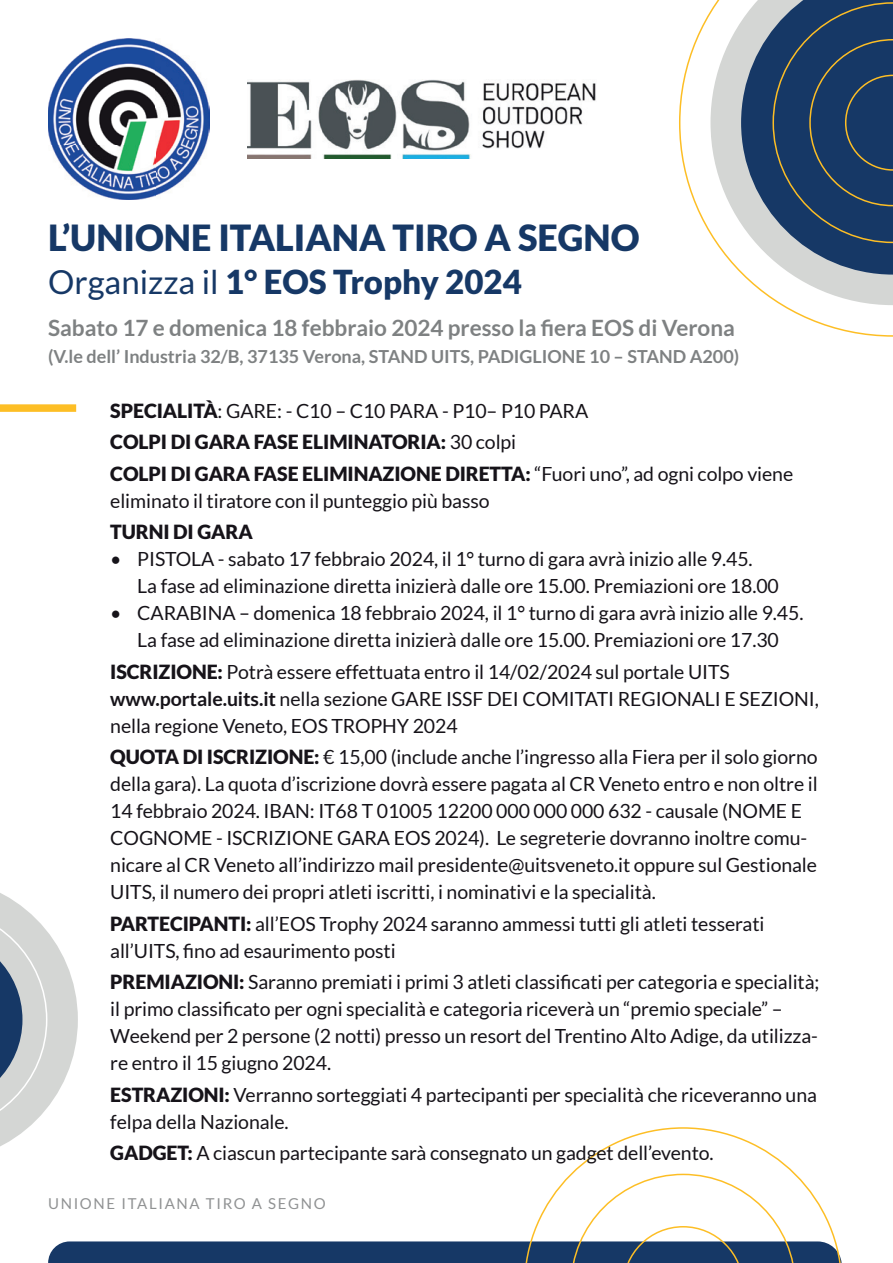
<style>
.page{position:relative;width:893px;height:1263px;background:#fff}
.page>*{position:absolute;margin:0;border:0;box-sizing:border-box;transform-origin:0 0}
.t1{font:900 36px "Lato";color:#163866}
.t2{font:900 33px "Lato";color:#163866}
.t3{font:700 22.5px "Lato";color:#7e8182}
.t4{font:19.5px/27px "Lato";letter-spacing:-.005em;color:#161319}
.t5{font:900 19.5px/31.5px "Lato";letter-spacing:-.005em;color:#161319}
.t6{font:700 18px "Lato";color:#7e8182}
.t7{font:15px "Lato";letter-spacing:.11em;color:#909293}
.s1{font-weight:400}
.s2{font-weight:900}
.s3{font-weight:700}
</style>
<div class="page">
<svg style="left:0;top:893px;width:842px;height:370px"></svg>
<svg style="left:679px;top:0;width:214px;height:337px"></svg>
<img style="left:48px;top:38px;width:161px;height:161px">
<img style="left:248px;top:79px;width:348px;height:80px">
<div style="left:0;top:404px;width:76px;height:8px;background:#fdbe25"></div>
<svg style="left:741px;top:0;width:152px;height:275px;background:#405978"></svg>
<h1 class="t1" style="left:48px;top:216px;width:593px">L’UNIONE ITALIANA TIRO A SEGNO</h1>
<h2 class="t2" style="left:48px;top:263px;width:475px"><span class="s1">Organizza il</span> 1° EOS Trophy 2024</h2>
<p class="t3" style="left:48px;top:315px;width:688px">Sabato 17 e domenica 18 febbraio 2024 presso la fiera EOS di Verona</p>
<p class="t6" style="left:48px;top:346px;width:693px">(V.le dell’ Industria 32/B, 37135 Verona, STAND UITS, PADIGLIONE 10 – STAND A200)</p>
<p class="t5" style="left:110px;top:394px;width:684px">SPECIALITÀ<span class="s1">: GARE: - C10 – C10 PARA - P10– P10 PARA<br></span>COLPI DI GARA FASE ELIMINATORIA: <span class="s1">30 colpi<br></span>COLPI DI GARA FASE ELIMINAZIONE DIRETTA: <span class="s1">“Fuori uno”, ad ogni colpo viene</span></p>
<p class="t4" style="left:110px;top:487px;width:381px">eliminato il tiratore con il punteggio più basso</p>
<p class="t5" style="left:110px;top:516px;width:144px">TURNI DI GARA</p>
<p class="t4" style="left:137px;top:545px;width:643px;text-indent:-27px">• PISTOLA - sabato 17 febbraio 2024, il 1° turno di gara avrà inizio alle 9.45.<br>La fase ad eliminazione diretta inizierà dalle ore 15.00. Premiazioni ore 18.00</p>
<p class="t4" style="left:110px;top:599px;width:695px;text-align:center">• CARABINA – domenica 18 febbraio 2024, il 1° turno di gara avrà inizio alle 9.45.<br>La fase ad eliminazione diretta inizierà dalle ore 15.00. Premiazioni ore 17.30</p>
<p class="t4" style="left:110px;top:658px;width:710px"><span class="s2">ISCRIZIONE:</span> Potrà essere effettuata entro il 14/02/2024 sul portale UITS <span class="s3">www.portale.uits.it</span> nella sezione GARE ISSF DEI COMITATI REGIONALI E SEZIONI, nella regione Veneto, EOS TROPHY 2024</p>
<p class="t4" style="left:110px;top:743px;width:709px"><span class="s2">QUOTA DI ISCRIZIONE:</span> € 15,00 (include anche l’ingresso alla Fiera per il solo giorno della gara). La quota d’iscrizione dovrà essere pagata al CR Veneto entro e non oltre il 14 febbraio 2024. IBAN: IT68 T 01005 12200 000 000 000 632 - causale (NOME E COGNOME - ISCRIZIONE GARA EOS 2024). Le segreterie dovranno inoltre comu&shy;nicare al CR Veneto all’indirizzo mail presidente@uitsveneto.it oppure sul Gestionale UITS, il numero dei propri atleti iscritti, i nominativi e la specialità.</p>
<p class="t4" style="left:110px;top:910px;width:656px"><span class="s2">PARTECIPANTI:</span> all’EOS Trophy 2024 saranno ammessi tutti gli atleti tesserati all’UITS, fino ad esaurimento posti</p>
<p class="t4" style="left:110px;top:968px;width:711px"><span class="s2">PREMIAZIONI:</span> Saranno premiati i primi 3 atleti classificati per categoria e specialità; il primo classificato per ogni specialità e categoria riceverà un “premio speciale” – Weekend per 2 persone (2 notti) presso un resort del Trentino Alto Adige, da utilizza&shy;re entro il 15 giugno 2024.</p>
<p class="t4" style="left:110px;top:1081px;width:708px"><span class="s2">ESTRAZIONI:</span> Verranno sorteggiati 4 partecipanti per specialità che riceveranno una felpa della Nazionale.</p>
<p class="t4" style="left:110px;top:1139px;width:605px"><span class="s2">GADGET:</span> A ciascun partecipante sarà consegnato un gadget dell’evento.</p>
<p class="t7" style="left:48px;top:1195px;width:279px">UNIONE ITALIANA TIRO A SEGNO</p>
</div>
